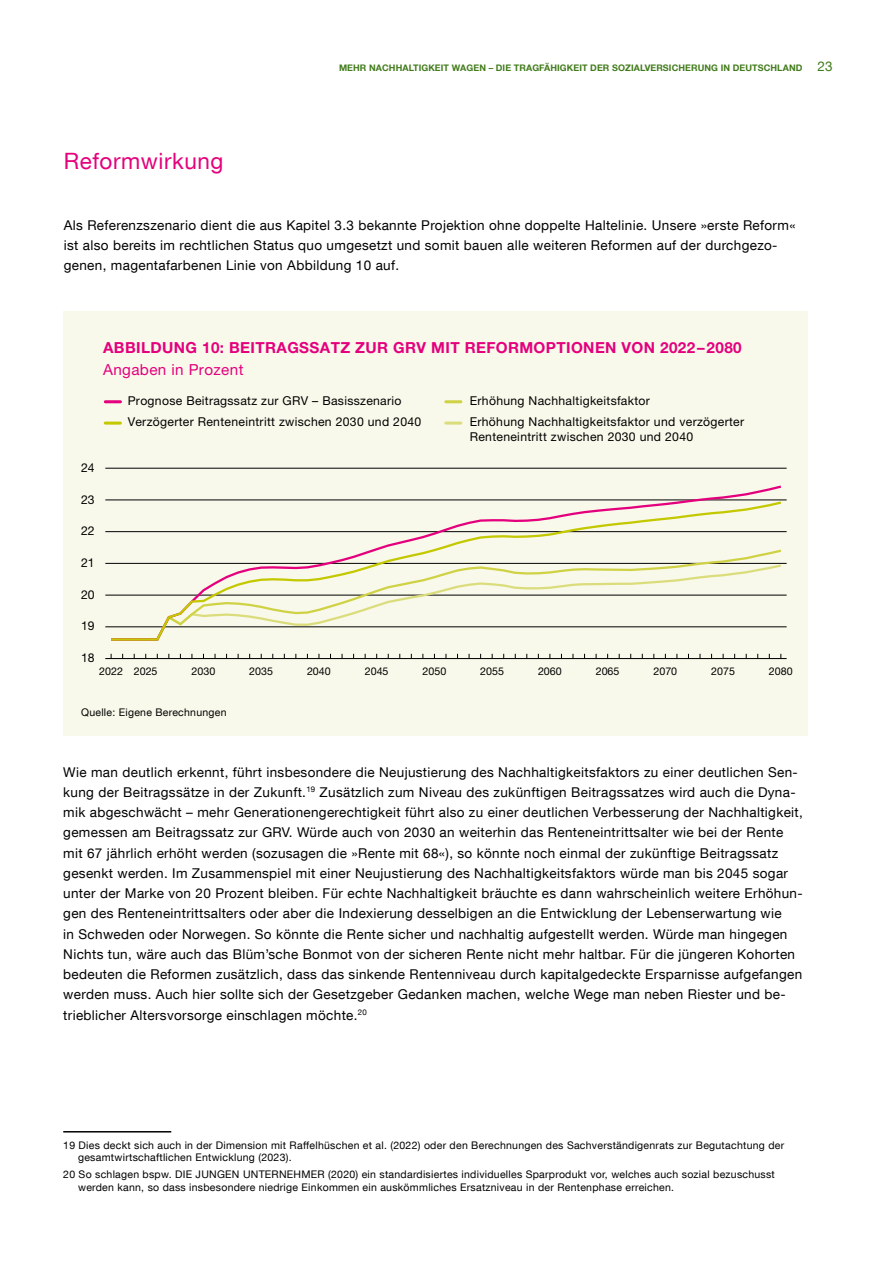
<style>
.page{position:relative;width:893px;height:1263px;background:#fff}
.page>*{position:absolute;margin:0;border:0;box-sizing:border-box;transform-origin:0 0}
.t1{font:22.5px "Helvetica Neue LT Com";letter-spacing:.025em;color:#e5007c}
.t2{font:700 15.3px "Helvetica Neue LT Com";letter-spacing:.025em;color:#e4007d}
.t3{font:15.3px "Helvetica Neue LT Com";letter-spacing:.025em;color:#e4007d}
.t4{font:13.5px/20.2px "Helvetica Neue LT Com";letter-spacing:.025em;color:#000}
.t5{font:12.15px/14.7px "Helvetica Neue LT Com";letter-spacing:.025em;color:#000}
.t6{font:10.65px "Helvetica Neue LT Com";color:#000}
.t7{font:10.5px/12.6px "Helvetica Neue LT Com";letter-spacing:.025em;color:#000}
.t8{font:700 9px "Helvetica Neue LT Com";letter-spacing:.01em;color:#427b1b}
.s1{font-weight:400;font-size:13.5px}
</style>
<div class="page">
<hr style="left:63px;top:1131px;width:108px;height:1px;background:#000">
<div style="left:64px;top:311px;width:744px;height:425px;background:#f9f9eb"></div>
<hr style="left:105px;top:658px;width:682px;height:1px;background:#000">
<hr style="left:105px;top:626px;width:682px;height:1px;background:#000">
<hr style="left:105px;top:595px;width:682px;height:1px;background:#000">
<hr style="left:105px;top:563px;width:682px;height:1px;background:#000">
<hr style="left:105px;top:531px;width:682px;height:1px;background:#000">
<hr style="left:105px;top:500px;width:682px;height:1px;background:#000">
<hr style="left:105px;top:468px;width:682px;height:1px;background:#000">
<svg style="left:111px;top:485px;width:670px;height:16px"></svg>
<svg style="left:111px;top:501px;width:670px;height:140px"></svg>
<hr style="left:105px;top:400px;width:15px;height:3px;background:#e4007d">
<hr style="left:446px;top:400px;width:15px;height:3px;background:#d0d246">
<hr style="left:105px;top:422px;width:15px;height:3px;background:#c3c800">
<hr style="left:446px;top:422px;width:15px;height:3px;background:#dbdd7d">
<h1 class="t1" style="left:64px;top:147px;width:161px">Reformwirkung</h1>
<p class="t8" style="left:339px;top:62px;width:495px">MEHR NACHHALTIGKEIT WAGEN – DIE TRAGFÄHIGKEIT DER SOZIALVERSICHERUNG IN DEUTSCHLAND <span class="s1">23</span></p>
<p class="t4" style="left:64px;top:215px;width:733px">Als Referenzszenario dient die aus Kapitel 3.3 bekannte Projektion ohne doppelte Haltelinie. Unsere »erste Reform« ist also bereits im rechtlichen Status quo umgesetzt und somit bauen alle weiteren Reformen auf der durchgezo&shy;genen, magentafarbenen Linie von Abbildung 10 auf.</p>
<p class="t5" style="left:81px;top:460px;width:15px">24</p>
<p class="t2" style="left:103px;top:338px;width:640px">ABBILDUNG 10: BEITRAGSSATZ ZUR GRV MIT REFORMOPTIONEN VON 2022 – 2080</p>
<p class="t3" style="left:103px;top:360px;width:142px">Angaben in Prozent</p>
<p class="t5" style="left:128px;top:393px;width:275px">Prognose Beitragssatz zur GRV – Basisszenario</p>
<p class="t5" style="left:470px;top:393px;width:182px">Erhöhung Nachhaltigkeitsfaktor</p>
<p class="t5" style="left:128px;top:414px;width:295px">Verzögerter Renteneintritt zwischen 2030 und 2040</p>
<p class="t5" style="left:470px;top:414px;width:276px">Erhöhung Nachhaltigkeitsfaktor und verzögerter<br>Renteneintritt zwischen 2030 und 2040</p>
<p class="t5" style="left:81px;top:492px;width:15px">23</p>
<p class="t5" style="left:81px;top:523px;width:15px">22</p>
<p class="t5" style="left:81px;top:555px;width:15px">21</p>
<p class="t5" style="left:81px;top:587px;width:15px">20</p>
<p class="t5" style="left:81px;top:618px;width:15px">19</p>
<p class="t5" style="left:81px;top:650px;width:15px">18</p>
<p class="t6" style="left:99px;top:664px;width:60px">2022 2025</p>
<p class="t6" style="left:192px;top:664px;width:25px">2030</p>
<p class="t6" style="left:249px;top:664px;width:25px">2035</p>
<p class="t6" style="left:307px;top:664px;width:25px">2040</p>
<p class="t6" style="left:365px;top:664px;width:25px">2045</p>
<p class="t6" style="left:423px;top:664px;width:25px">2050</p>
<p class="t6" style="left:480px;top:664px;width:25px">2055</p>
<p class="t6" style="left:538px;top:664px;width:25px">2060</p>
<p class="t6" style="left:596px;top:664px;width:25px">2065</p>
<p class="t6" style="left:653px;top:664px;width:25px">2070</p>
<p class="t6" style="left:711px;top:664px;width:25px">2075</p>
<p class="t6" style="left:769px;top:664px;width:25px">2080</p>
<p class="t7" style="left:81px;top:706px;width:147px">Quelle: Eigene Berechnungen</p>
<p class="t4" style="left:63px;top:761px;width:741px">Wie man deutlich erkennt, führt insbesondere die Neujustierung des Nachhaltigkeitsfaktors zu einer deutlichen Sen&shy;kung der Beitragssätze in der Zukunft.<sup>19</sup> Zusätzlich zum Niveau des zukünftigen Beitragssatzes wird auch die Dyna&shy;mik abgeschwächt – mehr Generationengerechtigkeit führt also zu einer deutlichen Verbesserung der Nachhaltigkeit, gemessen am Beitragssatz zur GRV. Würde auch von 2030 an weiterhin das Renteneintrittsalter wie bei der Rente mit 67 jährlich erhöht werden (sozusagen die »Rente mit 68«), so könnte noch einmal der zukünftige Beitragssatz gesenkt werden. Im Zusammenspiel mit einer Neujustierung des Nachhaltigkeitsfaktors würde man bis 2045 sogar unter der Marke von 20 Prozent bleiben. Für echte Nachhaltigkeit bräuchte es dann wahrscheinlich weitere Erhöhun&shy;gen des Renteneintrittsalters oder aber die Indexierung desselbigen an die Entwicklung der Lebenserwartung wie<br>in Schweden oder Norwegen. So könnte die Rente sicher und nachhaltig aufgestellt werden. Würde man hingegen Nichts tun, wäre auch das Blüm’sche Bonmot von der sicheren Rente nicht mehr haltbar. Für die jüngeren Kohorten bedeuten die Reformen zusätzlich, dass das sinkende Rentenniveau durch kapitalgedeckte Ersparnisse aufgefangen werden muss. Auch hier sollte sich der Gesetzgeber Gedanken machen, welche Wege man neben Riester und be&shy;trieblicher Altersvorsorge einschlagen möchte.<sup>20</sup></p>
<p class="t7" style="left:78px;top:1138px;width:708px;text-indent:-15px">19 Dies deckt sich auch in der Dimension mit Raffelhüschen et al. (2022) oder den Berechnungen des Sachverständigenrats zur Begutachtung der gesamtwirtschaftlichen Entwicklung (2023).</p>
<p class="t7" style="left:78px;top:1168px;width:698px;text-indent:-15px">20 So schlagen bspw. DIE JUNGEN UNTERNEHMER (2020) ein standardisiertes individuelles Sparprodukt vor, welches auch sozial bezuschusst werden kann, so dass insbesondere niedrige Einkommen ein auskömmliches Ersatzniveau in der Rentenphase erreichen.</p>
</div>
